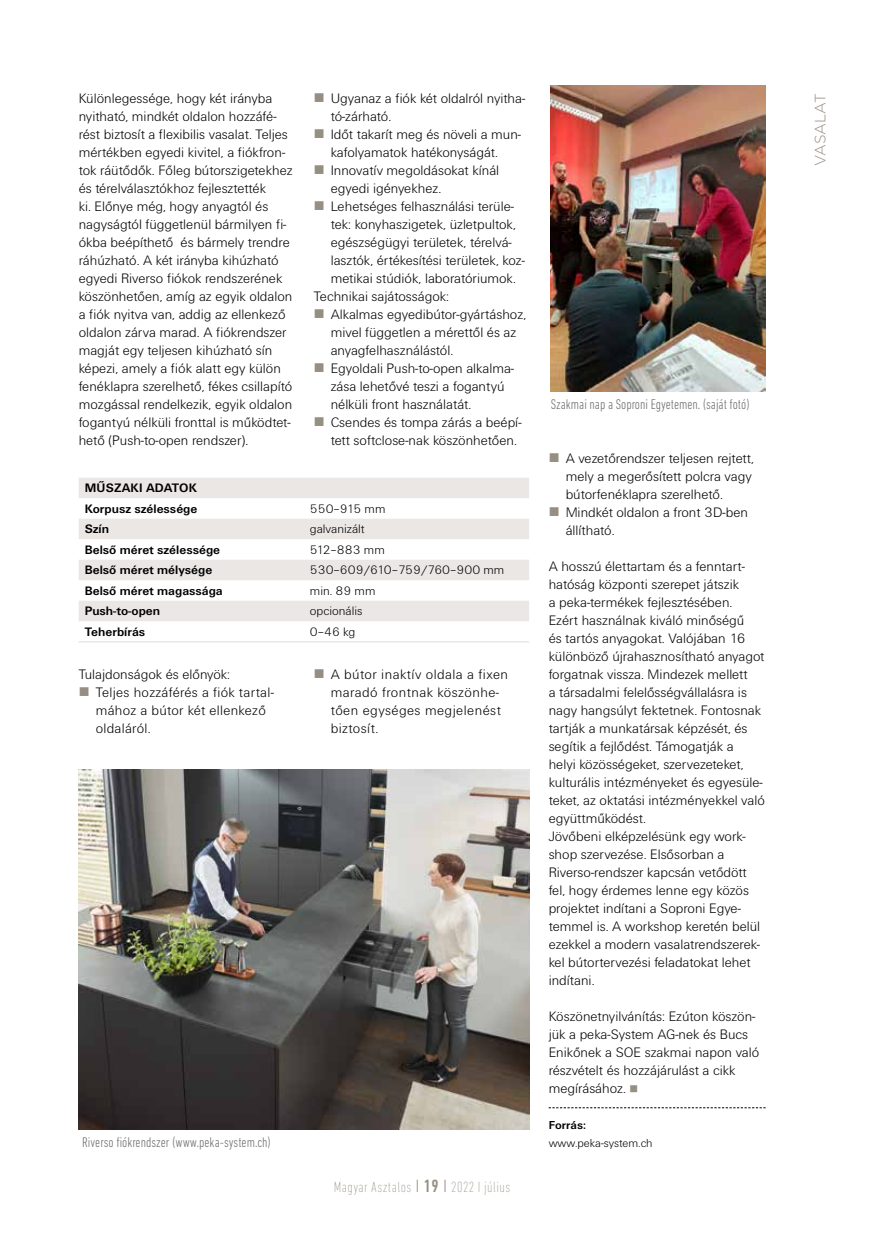
<style>
.page{position:relative;width:872px;height:1242px;background:#fff}
.page>*{position:absolute;margin:0;border:0;box-sizing:border-box;transform-origin:0 0}
.t1{font:200 condensed 15px "DIN Next LT Pro";letter-spacing:.03em;color:#968e82}
.t2{font:300 15px "Gotham";letter-spacing:-.015em;color:#968e82}
.t3{font:14.25px/18px "U001 Lig";color:#000}
.t4{font:14.25px/18px "U001 Lig";letter-spacing:.03em;color:#000}
.t5{font:300 condensed 14.25px "DIN Next LT Pro";color:#706f6f}
.t6{font:14.25px/18px "U001 Lig";letter-spacing:.02em;color:#000}
.t7{font:700 12.75px/20.5px "U001";color:#000}
.t8{font:12.75px "U001 Lig";color:#000}
.t9{font:12px "U001 Lig";color:#000}
.t10{font:700 12px "U001";color:#000}
.s1{font-family:"Liberation Sans";font-size:18px;color:#968e82}
.s2{font-family:"Liberation Sans";color:#968e82}
.s3{font-weight:300;font-size:18px}
.s4{font-weight:500;font-size:18px}
</style>
<div class="page">
<svg style="left:79px;top:478px;width:450px;height:143px;fill:#eae7e5"></svg>
<hr style="left:79px;top:641px;width:225px;height:1px;background:#eae7e5">
<hr style="left:304px;top:641px;width:225px;height:1px;background:#eae7e5">
<svg style="left:548px;top:1107px;width:217px;height:1px"></svg>
<img style="left:79px;top:769px;width:450px;height:360px">
<img style="left:551px;top:85px;width:214px;height:306px">
<p class="t3" style="left:79px;top:90px;width:215px">Különlegessége, hogy két irányba nyitható, mindkét oldalon hozzáfé&shy;rést biztosít a flexibilis vasalat. Teljes mértékben egyedi kivitel, a fiókfron&shy;tok ráütődők. Főleg bútorszigetekhez és térelválasztókhoz fejlesztették<br>ki. Előnye még, hogy anyagtól és nagyságtól függetlenül bármilyen fi&shy;ókba beépíthető és bármely trendre ráhúzható. A két irányba kihúzható egyedi Riverso fiókok rendszerének köszönhetően, amíg az egyik oldalon a fiók nyitva van, addig az ellenkező oldalon zárva marad. A fiókrendszer magját egy teljesen kihúzható sín képezi, amely a fiók alatt egy külön fenéklapra szerelhető, fékes csillapító mozgással rendelkezik, egyik oldalon fogantyú nélküli fronttal is működtet&shy;hető (Push-to-open rendszer).</p>
<p class="t7" style="left:85px;top:478px;width:114px">MŰSZAKI ADATOK<br>Korpusz szélessége</p>
<p class="t3" style="left:331px;top:90px;width:196px;text-indent:-17px"><span class="s1">■</span> Ugyanaz a fiók két oldalról nyitha&shy;tó-zárható.</p>
<p class="t3" style="left:314px;top:126px;width:209px;text-align:center"><span class="s1">■</span> Időt takarít meg és növeli a mun&shy;kafolyamatok hatékonyságát.</p>
<p class="t3" style="left:331px;top:162px;width:170px;text-indent:-17px"><span class="s1">■</span> Innovatív megoldásokat kínál egyedi igényekhez.</p>
<p class="t3" style="left:314px;top:198px;width:202px"><span class="s1">■</span> Lehetséges felhasználási terüle-</p>
<p class="t3" style="left:331px;top:216px;width:187px">tek: konyhaszigetek, üzletpultok,</p>
<p class="t3" style="left:331px;top:234px;width:182px">egészségügyi területek, térelvá-</p>
<p class="t3" style="left:331px;top:252px;width:196px">lasztók, értékesítési területek, koz-</p>
<p class="t3" style="left:331px;top:269px;width:187px">metikai stúdiók, laboratóriumok.</p>
<p class="t3" style="left:314px;top:287px;width:137px">Technikai sajátosságok:</p>
<p class="t3" style="left:331px;top:306px;width:197px;text-indent:-17px"><span class="s1">■</span> Alkalmas egyedibútor-gyártáshoz, mivel független a mérettől és az anyagfelhasználástól.</p>
<p class="t3" style="left:331px;top:360px;width:185px;text-indent:-17px"><span class="s1">■</span> Egyoldali Push-to-open alkalma&shy;zása lehetővé teszi a fogantyú nélküli front használatát.</p>
<p class="t3" style="left:331px;top:414px;width:192px;text-indent:-17px"><span class="s1">■</span> Csendes és tompa zárás a beépí&shy;tett softclose-nak köszönhetően.</p>
<p class="t8" style="left:310px;top:501px;width:77px">550–915 mm</p>
<p class="t7" style="left:85px;top:519px;width:26px">Szín</p>
<p class="t8" style="left:310px;top:522px;width:56px">galvanizált</p>
<p class="t7" style="left:85px;top:539px;width:137px">Belső méret szélessége</p>
<p class="t8" style="left:310px;top:542px;width:76px">512–883 mm</p>
<p class="t7" style="left:85px;top:560px;width:129px">Belső méret mélysége</p>
<p class="t8" style="left:310px;top:563px;width:196px">530–609/610–759/760–900 mm</p>
<p class="t7" style="left:85px;top:580px;width:140px">Belső méret magassága</p>
<p class="t8" style="left:310px;top:583px;width:67px">min. 89 mm</p>
<p class="t7" style="left:85px;top:601px;width:77px">Push-to-open</p>
<p class="t8" style="left:310px;top:604px;width:54px">opcionális</p>
<p class="t7" style="left:85px;top:621px;width:62px">Teherbírás</p>
<p class="t8" style="left:310px;top:624px;width:47px">0–46 kg</p>
<p class="t3" style="left:79px;top:666px;width:153px">Tulajdonságok és előnyök:</p>
<p class="t6" style="left:96px;top:684px;width:180px;text-indent:-17px"><span class="s1">■</span> Teljes hozzáférés a fiók tartal&shy;mához a bútor két ellenkező oldaláról.</p>
<p class="t4" style="left:331px;top:666px;width:179px;text-indent:-17px"><span class="s1">■</span> A bútor inaktív oldala a fixen maradó frontnak köszönhe&shy;tően egységes megjelenést biztosít.</p>
<p class="t5" style="left:551px;top:396px;width:200px">Szakmai nap a Soproni Egyetemen. (saját fotó)</p>
<p class="t3" style="left:565px;top:450px;width:190px;text-indent:-17px"><span class="s1">■</span> A vezetőrendszer teljesen rejtett, mely a megerősített polcra vagy bútorfenéklapra szerelhető.</p>
<p class="t3" style="left:565px;top:504px;width:184px;text-indent:-17px"><span class="s1">■</span> Mindkét oldalon a front 3D-ben állítható.</p>
<p class="t3" style="left:548px;top:558px;width:218px">A hosszú élettartam és a fenntart&shy;hatóság központi szerepet játszik<br>a peka-termékek fejlesztésében.<br>Ezért használnak kiváló minőségű<br>és tartós anyagokat. Valójában 16 különböző újrahasznosítható anyagot forgatnak vissza. Mindezek mellett<br>a társadalmi felelősségvállalásra is nagy hangsúlyt fektetnek. Fontosnak tartják a munkatársak képzését, és segítik a fejlődést. Támogatják a<br>helyi közösségeket, szervezeteket, kulturális intézményeket és egyesüle&shy;teket, az oktatási intézményekkel való együttműködést.<br>Jövőbeni elképzelésünk egy work&shy;shop szervezése. Elsősorban a Riverso-rendszer kapcsán vetődött fel, hogy érdemes lenne egy közös projektet indítani a Soproni Egye&shy;temmel is. A workshop keretén belül ezekkel a modern vasalatrendszerek&shy;kel bútortervezési feladatokat lehet indítani.</p>
<p class="t3" style="left:548px;top:1007px;width:212px">Köszönetnyilvánítás: Ezúton köszön&shy;jük a peka-System AG-nek és Bucs<br>Enikőnek a SOE szakmai napon való részvételt és hozzájárulást a cikk megírásához. <span class="s2">■</span></p>
<p class="t10" style="left:548px;top:1118px;width:39px">Forrás:</p>
<p class="t5" style="left:82px;top:1134px;width:190px">Riverso fiókrendszer (www.peka-system.ch)</p>
<p class="t9" style="left:548px;top:1136px;width:106px">www.peka-system.ch</p>
<p class="t1" style="left:334px;top:1178px;width:178px">Magyar Asztalos <span class="s3">I</span> <span class="s4">19</span> <span class="s3">I</span> 2022 I július</p>
<p class="t2" style="left:810px;top:166px;width:74px;rotate:-90deg">VASALAT</p>
</div>
